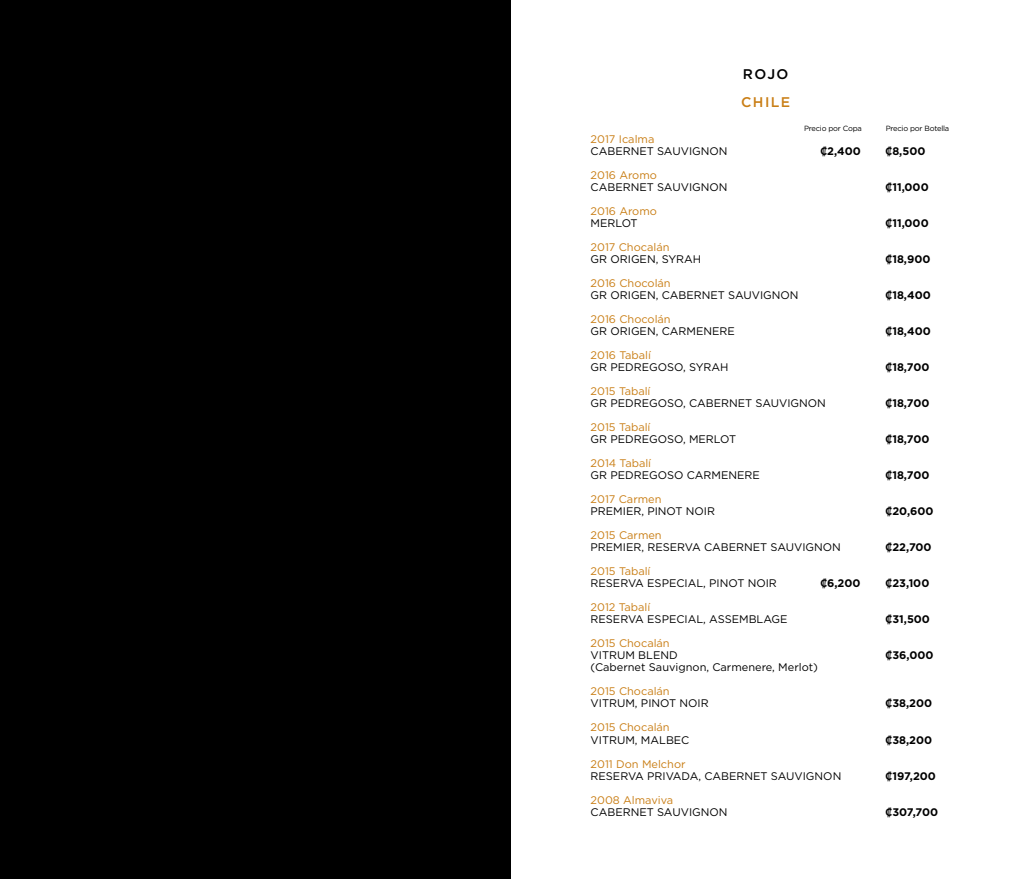
<style>
.page{position:relative;width:1021px;height:879px;background:#fff}
.page>*{position:absolute;margin:0;border:0;box-sizing:border-box;transform-origin:0 0}
.t1{font:500 14px "Gotham";letter-spacing:.1em;color:#c97e15}
.t2{font:500 14px "Gotham";color:#000}
.t3{font:11px "Gotham";color:#000}
.t4{font:11px "Gotham";color:#c97e15}
.t5{font:700 11px "Gotham";color:#000}
.t6{font:7.5px "Gotham";letter-spacing:-.025em;color:#000}
</style>
<div class="page">
<div style="left:0;top:0;width:510px;height:879px;background:#000"></div>
<p class="t2" style="left:743px;top:65px;width:47px">ROJO</p>
<p class="t1" style="left:741px;top:93px;width:51px">CHILE</p>
<p class="t6" style="left:804px;top:124px;width:59px">Precio por Copa</p>
<p class="t6" style="left:885px;top:124px;width:65px">Precio por Botella</p>
<p class="t4" style="left:590px;top:132px;width:65px">2017 Icalma</p>
<p class="t3" style="left:590px;top:144px;width:138px">CABERNET SAUVIGNON</p>
<p class="t5" style="left:820px;top:144px;width:42px">₡2,400</p>
<p class="t5" style="left:885px;top:144px;width:41px">₡8,500</p>
<p class="t4" style="left:590px;top:168px;width:68px">2016 Aromo</p>
<p class="t3" style="left:590px;top:180px;width:138px">CABERNET SAUVIGNON</p>
<p class="t5" style="left:885px;top:180px;width:45px">₡11,000</p>
<p class="t4" style="left:590px;top:204px;width:68px">2016 Aromo</p>
<p class="t3" style="left:590px;top:216px;width:49px">MERLOT</p>
<p class="t5" style="left:885px;top:216px;width:45px">₡11,000</p>
<p class="t4" style="left:590px;top:240px;width:80px">2017 Chocalán</p>
<p class="t3" style="left:590px;top:252px;width:112px">GR ORIGEN, SYRAH</p>
<p class="t5" style="left:885px;top:252px;width:46px">₡18,900</p>
<p class="t4" style="left:590px;top:276px;width:82px">2016 Chocolán</p>
<p class="t3" style="left:590px;top:288px;width:209px">GR ORIGEN, CABERNET SAUVIGNON</p>
<p class="t5" style="left:885px;top:288px;width:47px">₡18,400</p>
<p class="t4" style="left:590px;top:312px;width:82px">2016 Chocolán</p>
<p class="t3" style="left:590px;top:324px;width:146px">GR ORIGEN, CARMENERE</p>
<p class="t5" style="left:885px;top:324px;width:47px">₡18,400</p>
<p class="t4" style="left:590px;top:348px;width:62px">2016 Tabalí</p>
<p class="t3" style="left:590px;top:360px;width:139px">GR PEDREGOSO, SYRAH</p>
<p class="t5" style="left:885px;top:360px;width:45px">₡18,700</p>
<p class="t4" style="left:590px;top:384px;width:61px">2015 Tabalí</p>
<p class="t3" style="left:590px;top:396px;width:237px">GR PEDREGOSO, CABERNET SAUVIGNON</p>
<p class="t5" style="left:885px;top:396px;width:45px">₡18,700</p>
<p class="t4" style="left:590px;top:420px;width:61px">2015 Tabalí</p>
<p class="t3" style="left:590px;top:432px;width:147px">GR PEDREGOSO, MERLOT</p>
<p class="t5" style="left:885px;top:432px;width:45px">₡18,700</p>
<p class="t4" style="left:590px;top:456px;width:62px">2014 Tabalí</p>
<p class="t3" style="left:590px;top:468px;width:171px">GR PEDREGOSO CARMENERE</p>
<p class="t5" style="left:885px;top:468px;width:45px">₡18,700</p>
<p class="t4" style="left:590px;top:492px;width:72px">2017 Carmen</p>
<p class="t3" style="left:590px;top:504px;width:126px">PREMIER, PINOT NOIR</p>
<p class="t5" style="left:885px;top:504px;width:49px">₡20,600</p>
<p class="t4" style="left:590px;top:528px;width:73px">2015 Carmen</p>
<p class="t3" style="left:590px;top:540px;width:252px">PREMIER, RESERVA CABERNET SAUVIGNON</p>
<p class="t5" style="left:885px;top:540px;width:48px">₡22,700</p>
<p class="t4" style="left:590px;top:564px;width:61px">2015 Tabalí</p>
<p class="t3" style="left:590px;top:576px;width:188px">RESERVA ESPECIAL, PINOT NOIR</p>
<p class="t5" style="left:820px;top:576px;width:42px">₡6,200</p>
<p class="t5" style="left:885px;top:576px;width:45px">₡23,100</p>
<p class="t4" style="left:590px;top:600px;width:61px">2012 Tabalí</p>
<p class="t3" style="left:590px;top:612px;width:198px">RESERVA ESPECIAL, ASSEMBLAGE</p>
<p class="t5" style="left:885px;top:612px;width:46px">₡31,500</p>
<p class="t4" style="left:590px;top:636px;width:81px">2015 Chocalán</p>
<p class="t3" style="left:590px;top:648px;width:89px">VITRUM BLEND</p>
<p class="t5" style="left:885px;top:648px;width:49px">₡36,000</p>
<p class="t3" style="left:590px;top:660px;width:229px">(Cabernet Sauvignon, Carmenere, Merlot)</p>
<p class="t4" style="left:590px;top:684px;width:81px">2015 Chocalán</p>
<p class="t3" style="left:590px;top:696px;width:119px">VITRUM, PINOT NOIR</p>
<p class="t5" style="left:885px;top:696px;width:48px">₡38,200</p>
<p class="t4" style="left:590px;top:720px;width:81px">2015 Chocalán</p>
<p class="t3" style="left:590px;top:732px;width:100px">VITRUM, MALBEC</p>
<p class="t5" style="left:885px;top:732px;width:48px">₡38,200</p>
<p class="t4" style="left:590px;top:756px;width:96px">2011 Don Melchor</p>
<p class="t3" style="left:590px;top:768px;width:252px">RESERVA PRIVADA, CABERNET SAUVIGNON</p>
<p class="t5" style="left:885px;top:768px;width:52px">₡197,200</p>
<p class="t4" style="left:590px;top:792px;width:84px">2008 Almaviva</p>
<p class="t3" style="left:590px;top:804px;width:138px">CABERNET SAUVIGNON</p>
<p class="t5" style="left:885px;top:804px;width:54px">₡307,700</p>
</div>
